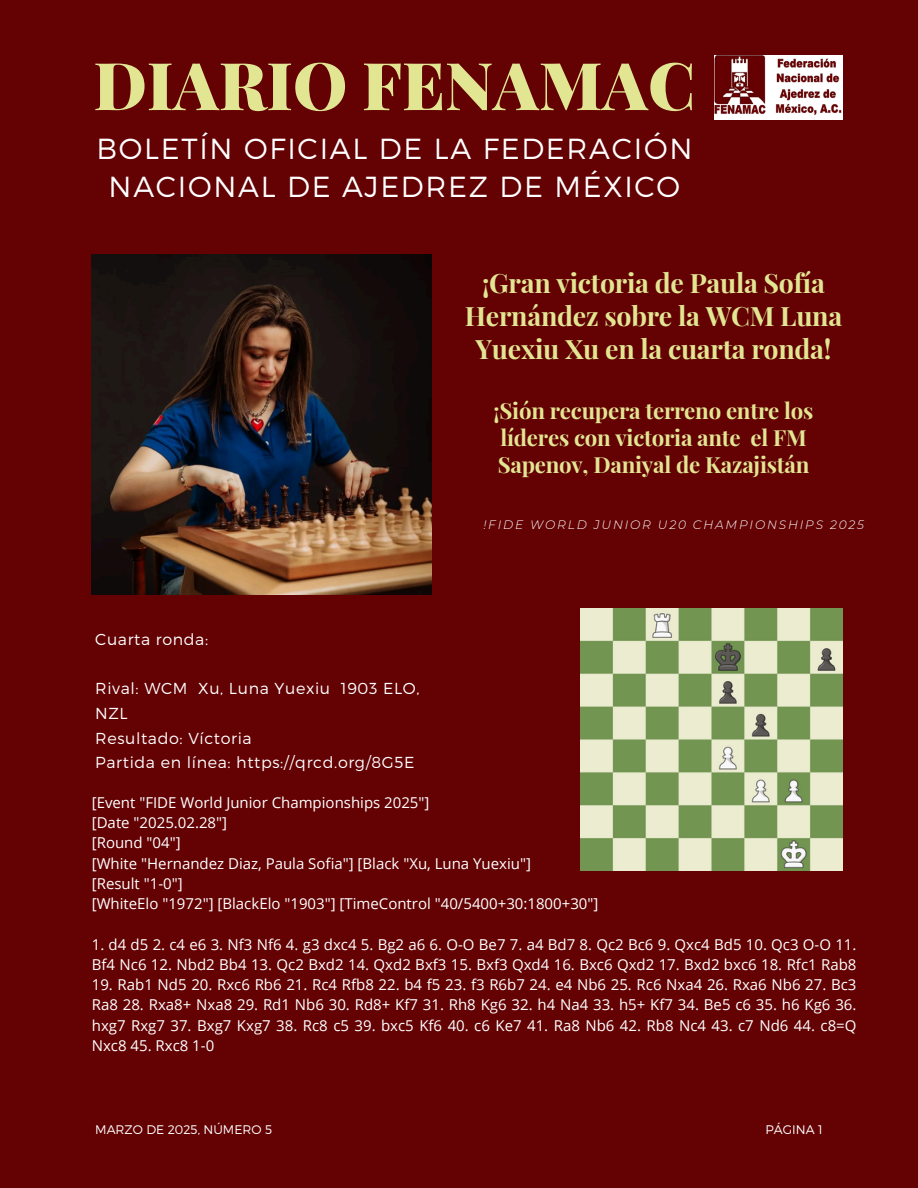
<style>
.page{position:relative;width:918px;height:1188px;background:#630103}
.page>*{position:absolute;margin:0;border:0;box-sizing:border-box;transform-origin:0 0}
.t1{font:900 65.85px "Playfair Display";color:#e2e592}
.t2{font:300 28.95px/38.2px "Montserrat";letter-spacing:.06em;color:#fff;text-align:center}
.t3{font:700 26.7px/32.7px "Playfair Display";letter-spacing:-.01em;color:#e2e592;text-align:center}
.t4{font:700 22.2px/27px "Playfair Display";letter-spacing:-.01em;color:#e2e592}
.t5{font:300 15.9px/24.8px "Montserrat";letter-spacing:.04em;color:#fff}
.t6{font:15px/20.2px "Open Sans";color:#fff}
.t7{font:300 12.45px "Montserrat";color:#fff}
.t8{font:italic 300 12.15px "Montserrat";letter-spacing:.15em;color:#fff}
</style>
<div class="page">
<img style="left:714px;top:55px;width:129px;height:64px">
<img style="left:92px;top:255px;width:340px;height:339px">
<img style="left:580px;top:608px;width:262px;height:262px">
<p class="t1" style="left:94px;top:39px;width:603px">DIARIO FENAMAC</p>
<p class="t2" style="left:96px;top:128px;width:598px">BOLETÍN OFICIAL DE LA FEDERACIÓN<br>NACIONAL DE AJEDREZ DE MÉXICO</p>
<h3 class="t3" style="left:465px;top:266px;width:379px">¡Gran victoria de Paula Sofía<br>Hernández sobre la WCM Luna<br>Yuexiu Xu en la cuarta ronda!</h3>
<h4 class="t4" style="left:494px;top:397px;width:321px">¡Sión recupera terreno entre los líderes con victoria ante el FM<br>Sapenov, Daniyal de Kazajistán</h4>
<h5 class="t5" style="left:95px;top:626px;width:114px">Cuarta ronda:</h5>
<h5 class="t5" style="left:95px;top:675px;width:326px">Rival: WCM Xu, Luna Yuexiu 1903 ELO,<br>NZL<br>Resultado: Víctoria<br>Partida en línea: https://qrcd.org/8G5E</h5>
<p class="t8" style="left:483px;top:518px;width:382px">!FIDE WORLD JUNIOR U20 CHAMPIONSHIPS 2025</p>
<h1 class="t6" style="left:92px;top:792px;width:508px">[Event "FIDE World Junior Championships 2025"]<br>[Date "2025.02.28"]<br>[Round "04"]<br>[White "Hernandez Diaz, Paula Sofia"] [Black "Xu, Luna Yuexiu"]<br>[Result "1-0"]<br>[WhiteElo "1972"] [BlackElo "1903"] [TimeControl "40/5400+30:1800+30"]</h1>
<h2 class="t6" style="left:92px;top:934px;width:766px">1. d4 d5 2. c4 e6 3. Nf3 Nf6 4. g3 dxc4 5. Bg2 a6 6. O-O Be7 7. a4 Bd7 8. Qc2 Bc6 9. Qxc4 Bd5 10. Qc3 O-O 11.<br>Bf4 Nc6 12. Nbd2 Bb4 13. Qc2 Bxd2 14. Qxd2 Bxf3 15. Bxf3 Qxd4 16. Bxc6 Qxd2 17. Bxd2 bxc6 18. Rfc1 Rab8</h2>
<h2 class="t6" style="left:92px;top:974px;width:766px;text-align:justify">19. Rab1 Nd5 20. Rxc6 Rb6 21. Rc4 Rfb8 22. b4 f5 23. f3 R6b7 24. e4 Nb6 25. Rc6 Nxa4 26. Rxa6 Nb6 27. Bc3<br>Ra8 28. Rxa8+ Nxa8 29. Rd1 Nb6 30. Rd8+ Kf7 31. Rh8 Kg6 32. h4 Na4 33. h5+ Kf7 34. Be5 c6 35. h6 Kg6 36. hxg7 Rxg7 37. Bxg7 Kxg7 38. Rc8 c5 39. bxc5 Kf6 40. c6 Ke7 41. Ra8 Nb6 42. Rb8 Nc4 43. c7 Nd6 44. c8=Q Nxc8 45. Rxc8 1-0</h2>
<p class="t7" style="left:95px;top:1121px;width:178px">MARZO DE 2025, NÚMERO 5</p>
<h5 class="t7" style="left:766px;top:1121px;width:59px">PÁGINA 1</h5>
</div>
